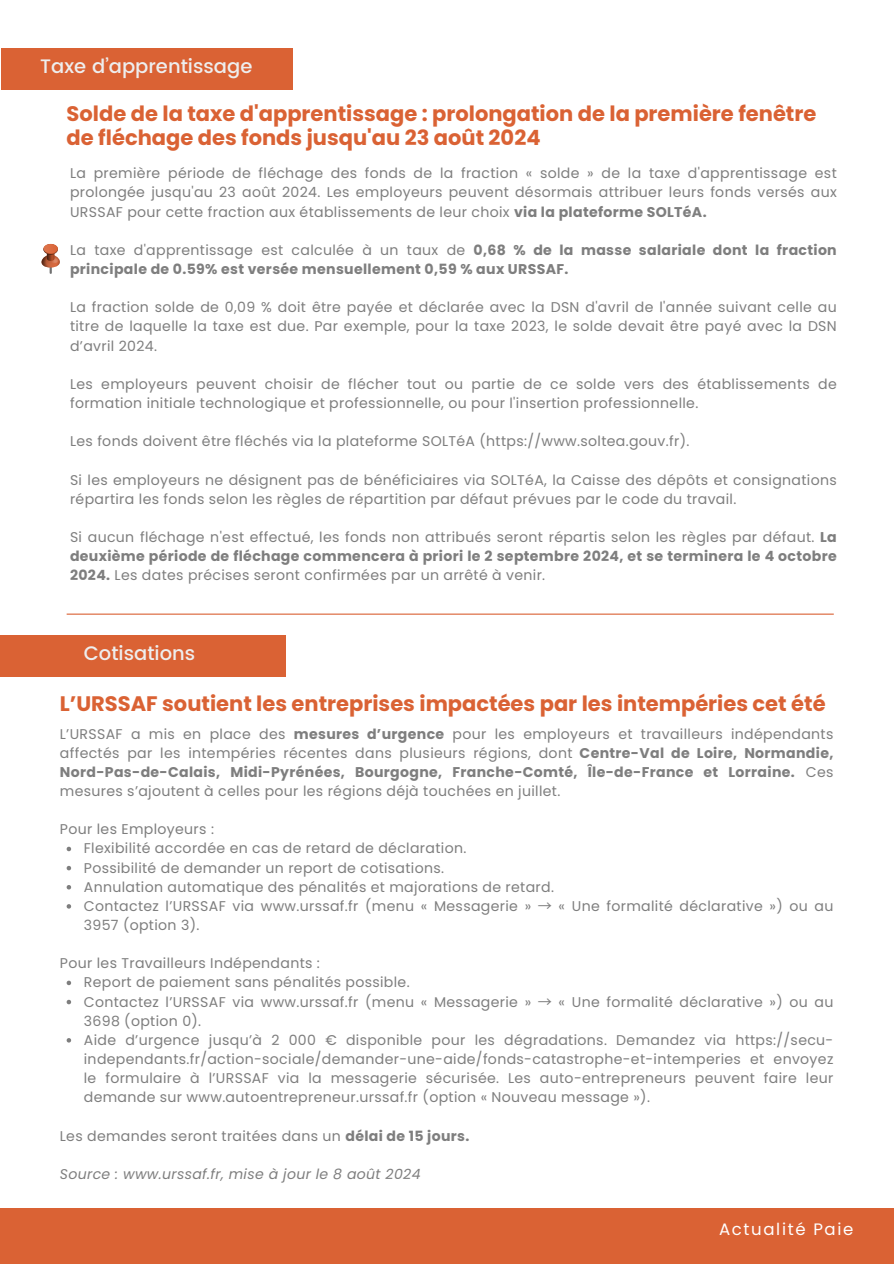
<style>
.page{position:relative;width:894px;height:1264px;background:#fff}
.page>*{position:absolute;margin:0;border:0;box-sizing:border-box;transform-origin:0 0}
.t1{font:700 21px/23.7px "Poppins";color:#da6234}
.t2{font:500 19.5px "Poppins";color:#eee}
.t3{font:16.5px "Poppins";letter-spacing:.1em;color:#fff}
.t4{font:14.1px/19.2px "Poppins";letter-spacing:.025em;color:#7e7e7e;text-align:justify}
.t5{font:700 14.1px/19.2px "Poppins";letter-spacing:.025em;color:#7e7e7e}
.t6{font:italic 14.1px "Poppins";letter-spacing:.025em;color:#7e7e7e}
.s1{font-weight:700}
.s2{font-weight:400}
.s3{font-family:"Noto Sans CJ Ksc"}
</style>
<div class="page">
<div style="left:0;top:1208px;width:893px;height:55px;background:#da6234"></div>
<div style="left:1px;top:48px;width:291px;height:41px;background:#da6234"></div>
<svg style="left:41px;top:244px;width:18px;height:30px"></svg>
<hr style="left:67px;top:613px;width:766px;height:1px;background:#da6234">
<div style="left:0;top:635px;width:286px;height:41px;background:#da6234"></div>
<svg style="left:67px;top:846px;width:4px;height:5px"></svg>
<svg style="left:67px;top:865px;width:4px;height:5px"></svg>
<svg style="left:67px;top:885px;width:4px;height:4px"></svg>
<svg style="left:67px;top:904px;width:4px;height:4px"></svg>
<svg style="left:67px;top:980px;width:4px;height:5px"></svg>
<svg style="left:67px;top:999px;width:4px;height:5px"></svg>
<svg style="left:67px;top:1038px;width:4px;height:4px"></svg>
<p class="t2" style="left:40px;top:55px;width:213px">Taxe d’apprentissage</p>
<p class="t1" style="left:67px;top:102px;width:751px">Solde de la taxe d'apprentissage : prolongation de la première fenêtre de fléchage des fonds jusqu'au 23 août 2024</p>
<h1 class="t4" style="left:70px;top:164px;width:768px">La première période de fléchage des fonds de la fraction « solde » de la taxe d'apprentissage est prolongée jusqu'au 23 août 2024. Les employeurs peuvent désormais attribuer leurs fonds versés aux URSSAF pour cette fraction aux établissements de leur choix <span class="s1">via la plateforme SOLTéA.</span></h1>
<p class="t5" style="left:70px;top:240px;width:768px"><span class="s2">La taxe d'apprentissage est calculée à un taux de</span> 0,68 % de la masse salariale dont la fraction principale de 0.59% est versée mensuellement 0,59 % aux URSSAF.</p>
<h1 class="t4" style="left:70px;top:298px;width:768px">La fraction solde de 0,09 % doit être payée et déclarée avec la DSN d'avril de l'année suivant celle au titre de laquelle la taxe est due. Par exemple, pour la taxe 2023, le solde devait être payé avec la DSN d’avril 2024.</h1>
<p class="t4" style="left:70px;top:374px;width:768px">Les employeurs peuvent choisir de flécher tout ou partie de ce solde vers des établissements de formation initiale technologique et professionnelle, ou pour l'insertion professionnelle.</p>
<p class="t4" style="left:70px;top:431px;width:620px">Les fonds doivent être fléchés via la plateforme SOLTéA (https://www.soltea.gouv.fr).</p>
<p class="t4" style="left:70px;top:470px;width:768px">Si les employeurs ne désignent pas de bénéficiaires via SOLTéA, la Caisse des dépôts et consignations répartira les fonds selon les règles de répartition par défaut prévues par le code du travail.</p>
<p class="t4" style="left:70px;top:527px;width:768px">Si aucun fléchage n'est effectué, les fonds non attribués seront répartis selon les règles par défaut. <span class="s1">La deuxième période de fléchage commencera à priori le 2 septembre 2024, et se terminera le 4 octobre 2024.</span> Les dates précises seront confirmées par un arrêté à venir.</p>
<h1 class="t2" style="left:84px;top:642px;width:113px">Cotisations</h1>
<h1 class="t1" style="left:60px;top:691px;width:767px">L’URSSAF soutient les entreprises impactées par les intempéries cet été</h1>
<p class="t4" style="left:60px;top:724px;width:774px">L’URSSAF a mis en place des <span class="s1">mesures d’urgence</span> pour les employeurs et travailleurs indépendants affectés par les intempéries récentes dans plusieurs régions, dont <span class="s1">Centre-Val de Loire, Normandie, Nord-Pas-de-Calais, Midi-Pyrénées, Bourgogne, Franche-Comté, Île-de-France et Lorraine.</span> Ces mesures s’ajoutent à celles pour les régions déjà touchées en juillet.</p>
<p class="t4" style="left:60px;top:819px;width:156px">Pour les Employeurs :</p>
<p class="t4" style="left:84px;top:839px;width:384px">Flexibilité accordée en cas de retard de déclaration.</p>
<p class="t4" style="left:84px;top:858px;width:362px">Possibilité de demander un report de cotisations.</p>
<p class="t4" style="left:84px;top:877px;width:471px">Annulation automatique des pénalités et majorations de retard.</p>
<p class="t4" style="left:84px;top:896px;width:750px">Contactez l’URSSAF via www.urssaf.fr (menu « Messagerie » <span class="s3">→</span> « Une formalité déclarative ») ou au<br>3957 (option 3).</p>
<p class="t4" style="left:60px;top:953px;width:261px">Pour les Travailleurs Indépendants :</p>
<p class="t4" style="left:84px;top:972px;width:327px">Report de paiement sans pénalités possible.</p>
<p class="t4" style="left:84px;top:992px;width:750px">Contactez l’URSSAF via www.urssaf.fr (menu « Messagerie » <span class="s3">→</span> « Une formalité déclarative ») ou au<br>3698 (option 0).</p>
<p class="t4" style="left:84px;top:1030px;width:750px">Aide d’urgence jusqu’à 2 000 € disponible pour les dégradations. Demandez via https://secu&shy;independants.fr/action-sociale/demander-une-aide/fonds-catastrophe-et-intemperies et envoyez le formulaire à l’URSSAF via la messagerie sécurisée. Les auto-entrepreneurs peuvent faire leur demande sur www.autoentrepreneur.urssaf.fr (option « Nouveau message »).</p>
<p class="t4" style="left:60px;top:1125px;width:411px">Les demandes seront traitées dans un <span class="s1">délai de 15 jours.</span></p>
<p class="t6" style="left:60px;top:1163px;width:362px">Source : www.urssaf.fr, mise à jour le 8 août 2024</p>
<p class="t3" style="left:718px;top:1217px;width:136px">Actualité Paie</p>
</div>
